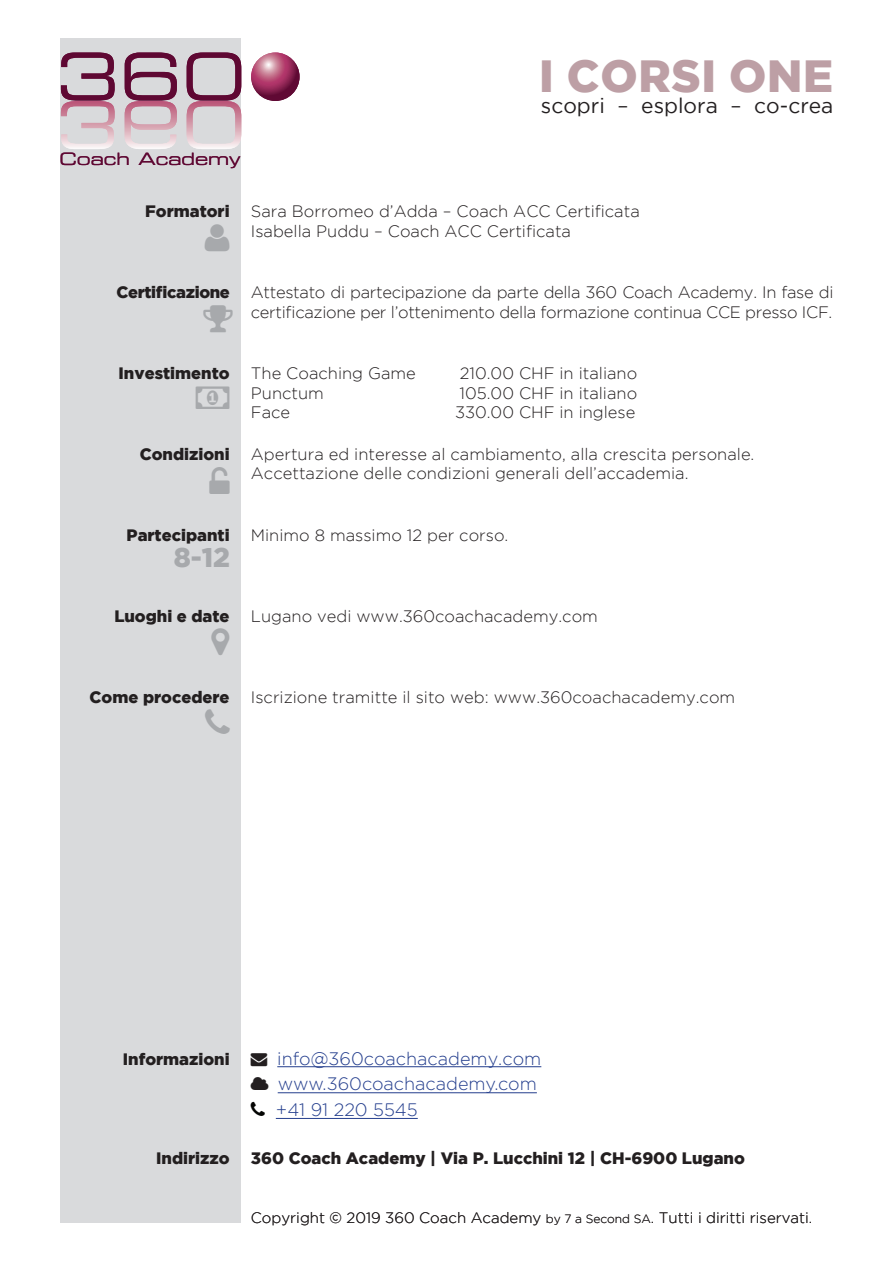
<style>
.page{position:relative;width:893px;height:1263px;background:#fff}
.page>*{position:absolute;margin:0;border:0;box-sizing:border-box;transform-origin:0 0}
.t1{font:64.95px "Eurostile LT Std Ex 2";color:#5f0833}
.Testo_Verticale_Lato{font:900 45px "Gotham";letter-spacing:.015em;color:#bd9fa5}
.Paragraph_Flyer{font:900 27px "Gotham";color:#a7a9ac}
.Paragraph_Flyer-2{font:21px "Gotham";color:#231f20}
.Paragraph_Flyer-3{font:300 18px "Gotham";color:#253f8e}
.Paragraph_Flyer-4{font:300 18px "Gotham";color:#253f8e}
.t2{font:16.95px "Eurostile LT Std Ex 2";color:#5f0833}
.Paragraph_Flyer-5{font:300 16.5px/19.8px "Gotham";color:#231f20}
.Paragraph_Flyer-6{font:900 16.5px "Gotham";color:#231f20}
.Paragraph_Flyer-7{font:300 16.5px/19.8px "Gotham";letter-spacing:-.02em;color:#231f20}
.Paragraph_Flyer-8{font:900 16.5px "Gotham";letter-spacing:-.02em;color:#231f20}
.t3{font:300 15px "Gotham";color:#231f20}
.s1{color:#231f20}
.s2{font-size:12px}
</style>
<div class="page">
<div style="left:60px;top:38px;width:181px;height:1184px;background:#d9dadc"></div>
<svg style="left:61px;top:101px;width:54px;height:48px"></svg>
<svg style="left:125px;top:101px;width:52px;height:48px"></svg>
<svg style="left:187px;top:101px;width:54px;height:48px"></svg>
<svg style="left:251px;top:53px;width:49px;height:48px;background:#9f4369"></svg>
<hr style="left:277px;top:1066px;width:264px;height:1px;background:#253f8e">
<hr style="left:278px;top:1092px;width:259px;height:1px;background:#253f8e">
<hr style="left:276px;top:1118px;width:142px;height:1px;background:#253f8e">
<h1 class="t1" style="left:56px;top:32px;width:190px">360</h1>
<p class="t2" style="left:60px;top:147px;width:183px">Coach Academy</p>
<p class="Testo_Verticale_Lato" style="left:539px;top:50px;width:296px">I CORSI ONE</p>
<p class="Paragraph_Flyer-2" style="left:541px;top:94px;width:294px">scopri – esplora – co-crea</p>
<p class="Paragraph_Flyer-6" style="left:145px;top:201px;width:86px">Formatori</p>
<p class="Paragraph_Flyer-5" style="left:251px;top:201px;width:390px">Sara Borromeo d’Adda – Coach ACC Certificata<br>Isabella Puddu – Coach ACC Certificata</p>
<p class="Paragraph_Flyer-8" style="left:116px;top:282px;width:115px">Certificazione</p>
<p class="Paragraph_Flyer-7" style="left:251px;top:282px;width:584px">Attestato di partecipazione da parte della 360 Coach Academy. In fase di certificazione per l’ottenimento della formazione continua CCE presso ICF.</p>
<p class="Paragraph_Flyer-6" style="left:119px;top:363px;width:113px">Investimento</p>
<p class="Paragraph_Flyer-5" style="left:251px;top:363px;width:166px">The Coaching Game</p>
<p class="Paragraph_Flyer-5" style="left:460px;top:363px;width:179px">210.00 CHF in italiano</p>
<p class="Paragraph_Flyer-5" style="left:251px;top:383px;width:75px">Punctum</p>
<p class="Paragraph_Flyer-5" style="left:460px;top:383px;width:179px">105.00 CHF in italiano</p>
<p class="Paragraph_Flyer-5" style="left:251px;top:402px;width:41px">Face</p>
<p class="Paragraph_Flyer-5" style="left:455px;top:402px;width:182px">330.00 CHF in inglese</p>
<p class="Paragraph_Flyer-6" style="left:140px;top:444px;width:91px">Condizioni</p>
<p class="Paragraph_Flyer-5" style="left:251px;top:444px;width:505px">Apertura ed interesse al cambiamento, alla crescita personale.<br>Accettazione delle condizioni generali dell’accademia.</p>
<p class="Paragraph_Flyer-6" style="left:127px;top:525px;width:105px">Partecipanti</p>
<p class="Paragraph_Flyer-5" style="left:251px;top:525px;width:259px">Minimo 8 massimo 12 per corso.</p>
<p class="Paragraph_Flyer" style="left:174px;top:542px;width:58px">8-12</p>
<p class="Paragraph_Flyer-6" style="left:114px;top:606px;width:117px">Luoghi e date</p>
<p class="Paragraph_Flyer-5" style="left:251px;top:606px;width:349px">Lugano vedi www.360coachacademy.com</p>
<p class="Paragraph_Flyer-6" style="left:90px;top:687px;width:142px">Come procedere</p>
<p class="Paragraph_Flyer-5" style="left:251px;top:687px;width:486px">Iscrizione tramitte il sito web: www.360coachacademy.com</p>
<p class="Paragraph_Flyer-6" style="left:123px;top:1049px;width:108px">Informazioni</p>
<p class="Paragraph_Flyer-3" style="left:251px;top:1048px;width:292px"><span class="s1">→</span> info@360coachacademy.com</p>
<p class="Paragraph_Flyer-4" style="left:278px;top:1074px;width:261px">www.360coachacademy.com</p>
<p class="Paragraph_Flyer-3" style="left:276px;top:1100px;width:143px">+41 91 220 5545</p>
<p class="Paragraph_Flyer-6" style="left:156px;top:1149px;width:75px">Indirizzo</p>
<p class="Paragraph_Flyer-6" style="left:251px;top:1149px;width:495px">360 Coach Academy | Via P. Lucchini 12 | CH-6900 Lugano</p>
<p class="t3" style="left:251px;top:1209px;width:563px">Copyright © 2019 360 Coach Academy <span class="s2">by 7 a Second SA</span>. Tutti i diritti riservati.</p>
</div>
